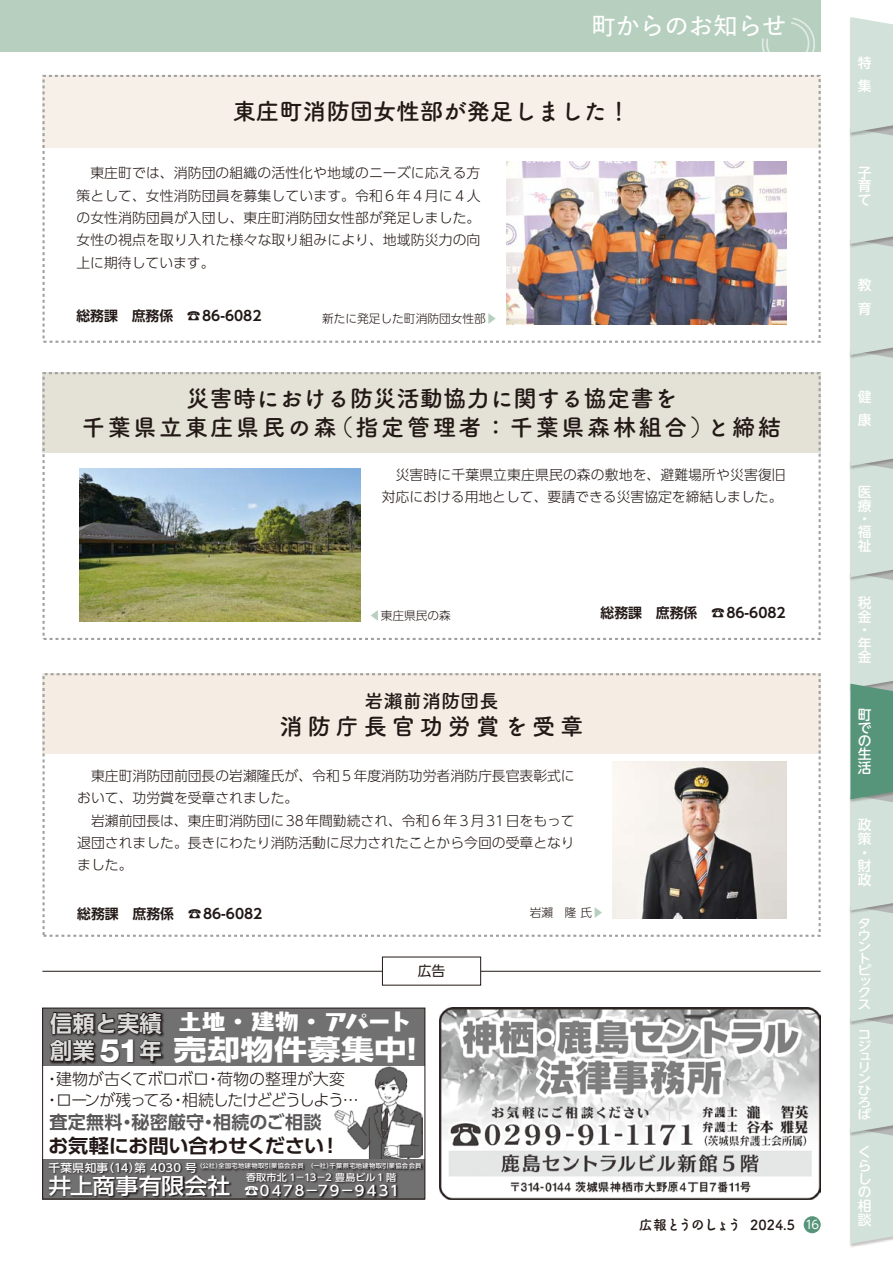
<style>
.page{position:relative;width:893px;height:1263px;background:#fff}
.page>*{position:absolute;margin:0;border:0;box-sizing:border-box;transform-origin:0 0}
.t1{font:800 32.4px "Helvetica Neue";color:#fff}
.t2{font:700 27.6px "UD Shin Go Pr 6 N";letter-spacing:.01em;color:#fff;scale:1.2 1}
.t3{font:600 24.45px "Yu Go Pr 6 N";color:#fff}
.t4{font:23.4px "Tsuku A Rd Gothic Std B";color:#221815}
.t5{font:23.4px "Tsuku A Rd Gothic Std B";letter-spacing:.1em;color:#221815}
.t6{font:23.4px "Tsuku A Rd Gothic Std B";letter-spacing:.2em;color:#221815}
.t7{font:22.35px "Kurokane Std EB";letter-spacing:-.085em;color:#fff;scale:1.1 1}
.t8{font:700 22.35px "UD Shin Go Pr 6 N De";color:#dcdddd}
.t9{font:500 21.75px "UD Shin Go Pr 6 N";letter-spacing:.005em;color:#fff;scale:1.05 1}
.t10{font:700 19.2px "UD Shin Go Pr 6 N De";letter-spacing:-.015em;color:#221815;scale:1.06 1}
.t11{font:19.2px "Tsuku A Rd Gothic Std B";color:#221815}
.t12{font:700 18px "UD Shin Go Pr 6 N De";letter-spacing:.01em;color:#595757}
.t13{font:300 15.9px "UD Shin Go Pr 6 N";letter-spacing:-.095em;color:#221815}
.t14{font:300 15.9px "UD Shin Go Pr 6 N";letter-spacing:-.05em;color:#221815}
.t15{font:300 15.9px "UD Shin Go Pr 6 N";letter-spacing:-.02em;color:#221815}
.t16{font:300 15.9px "UD Shin Go Pr 6 N";color:#221815}
.t17{font:500 14.1px "UD Shin Go Pr 6 N";letter-spacing:-.205em;color:#fff;scale:1.05 1}
.t18{font:300 13.8px/22.4px "UD Shin Go Pr 6 N";color:#221815}
.t19{font:700 13.8px "UD Shin Go Pr 6 N De";color:#221815}
.t20{font:500 13.8px/13.5px "UD Shin M Go Pr 6 N";color:#fff}
.t21{font:600 13.8px "Tsukimi Rounded";letter-spacing:-.115em;color:#221815}
.t22{font:13.8px "Tsuku A Rd Gothic Std B";color:#221815}
.t23{font:13.8px "UD Shin Go Pr 6 N";color:#221815}
.t24{font:500 12.45px/11.4px "UD Shin M Go Pr 6 N";color:#fff;scale:1.11 1}
.t25{font:300 11.7px "UD Shin Go Pr 6 N";color:#221815}
.t26{font:11.7px "UD Shin Go Pr 6 N";color:#fff}
.t27{font:300 11.7px "UD Shin Go Pr 6 N";color:#b6cfbf}
.t28{font:500 11.1px "UD Shin Go Pr 6 N";letter-spacing:.015em;color:#fff;scale:1.05 1}
.t29{font:500 9.6px "UD Shin Go Pr 6 N";letter-spacing:.015em;color:#fff;scale:1.05 1}
.t30{font:500 6px "UD Shin Go Pr 6 N";letter-spacing:.03em;color:#fff;scale:1.05 1}
.s1{color:#b6cfbf}
.s2{font-family:"UD Shin Go Pr 6 N De";font-weight:700;font-size:22.35px;color:#dcdddd}
.s3{font-family:"Tsuku A Rd Gothic Std B";font-weight:400}
</style>
<div class="page">
<div style="left:0;top:0;width:821px;height:51px;background:#b6cfbf"></div>
<svg style="left:760px;top:17px;width:56px;height:35px"></svg>
<div style="left:43px;top:673px;width:778px;height:81px;background:#f5ede4"></div>
<div style="left:43px;top:372px;width:778px;height:81px;background:#e4e1d6"></div>
<div style="left:43px;top:673px;width:778px;height:264px;border:2px dashed #9fa0a0"></div>
<div style="left:43px;top:372px;width:778px;height:268px;border:2px dashed #9fa0a0"></div>
<hr style="left:42px;top:971px;width:779px;height:1px;background:#221815">
<div style="left:382px;top:957px;width:99px;height:28px;background:#fff"></div>
<img style="left:440px;top:1007px;width:381px;height:192px">
<img style="left:335px;top:1067px;width:87px;height:92px">
<div style="left:42px;top:1008px;width:383px;height:57px;background:#727171"></div>
<div style="left:42px;top:1159px;width:383px;height:40px;background:#727171"></div>
<img style="left:48px;top:1013px;width:119px;height:53px">
<svg style="left:49px;top:1011px;width:114px;height:52px"></svg>
<img style="left:98px;top:1031px;width:47px;height:35px">
<img style="left:48px;top:1162px;width:150px;height:11px">
<img style="left:201px;top:1162px;width:222px;height:10px">
<img style="left:244px;top:1170px;width:156px;height:12px">
<img style="left:245px;top:1182px;width:154px;height:15px">
<img style="left:48px;top:1173px;width:184px;height:24px">
<div style="left:42px;top:1008px;width:383px;height:191px;border:1px solid #221815"></div>
<img style="left:612px;top:761px;width:175px;height:158px">
<img style="left:80px;top:468px;width:280px;height:153px">
<div style="left:43px;top:75px;width:778px;height:72px;background:#f6f0e8"></div>
<div style="left:43px;top:75px;width:778px;height:268px;border:2px dashed #9fa0a0"></div>
<img style="left:506px;top:162px;width:281px;height:163px">
<div style="left:804px;top:1216px;width:17px;height:17px;background:#57957b;border-radius:50%"></div>
<div style="left:849px;top:1128px;width:44px;height:119px;background:#221815;opacity:.25"></div>
<div style="left:849px;top:1017px;width:44px;height:119px;background:#f8f8f8"></div>
<div style="left:849px;top:906px;width:44px;height:119px;background:#f8f8f8"></div>
<div style="left:849px;top:795px;width:44px;height:119px;background:#f8f8f8"></div>
<div style="left:849px;top:461px;width:44px;height:120px;background:#f8f8f8"></div>
<div style="left:849px;top:350px;width:44px;height:120px;background:#f8f8f8"></div>
<div style="left:849px;top:239px;width:44px;height:120px;background:#f8f8f8"></div>
<div style="left:849px;top:128px;width:44px;height:119px;background:#f8f8f8"></div>
<div style="left:849px;top:17px;width:44px;height:119px;background:#f8f8f8"></div>
<div style="left:849px;top:684px;width:44px;height:119px;background:#f8f8f8"></div>
<svg style="left:850px;top:17px;width:43px;height:1227px;background:#c6d8cf"></svg>
<h3 class="t3" style="left:591px;top:3px;width:197px">町からのお知らせ</h3>
<h3 class="t4" style="left:233px;top:93px;width:399px">東庄町消防団女性部が発足しました!</h3>
<p class="t18" style="left:76px;top:161px;width:406px;text-align:justify">　東庄町では、消防団の組織の活性化や地域のニーズに応える方策として、女性消防団員を募集しています。令和６年４月に４人の女性消防団員が入団し、東庄町消防団女性部が発足しました。女性の視点を取り入れた様々な取り組みにより、地域防災力の向上に期待しています。</p>
<p class="t19" style="left:76px;top:304px;width:98px">総務課　庶務係</p>
<p class="t19" style="left:187px;top:304px;width:76px">☎86-6082</p>
<p class="t25" style="left:322px;top:309px;width:177px">新たに発足した町消防団女性部<span class="s1">▶</span></p>
<h3 class="t4" style="left:186px;top:380px;width:493px">災害時における防災活動協力に関する協定書を</h3>
<h3 class="t5" style="left:82px;top:409px;width:256px">千葉県立東庄県民の森</h3>
<h3 class="t5" style="left:330px;top:409px;width:385px">（指定管理者：千葉県森林組合）</h3>
<h3 class="t4" style="left:706px;top:409px;width:76px">と締結</h3>
<p class="t18" style="left:382px;top:463px;width:405px">　災害時に千葉県立東庄県民の森の敷地を、避難場所や災害復旧対応における用地として、要請できる災害協定を締結しました。</p>
<p class="t27" style="left:381px;top:625px;width:13px;rotate:-180deg">▶</p>
<p class="t25" style="left:381px;top:606px;width:72px">東庄県民の森</p>
<p class="t19" style="left:601px;top:601px;width:98px">総務課　庶務係</p>
<p class="t19" style="left:711px;top:601px;width:76px">☎86-6082</p>
<h3 class="t11" style="left:365px;top:685px;width:135px">岩瀨前消防団長</h3>
<h3 class="t6" style="left:280px;top:708px;width:306px">消防庁長官功労賞を受章</h3>
<p class="t18" style="left:77px;top:764px;width:499px">　東庄町消防団前団長の岩瀨隆氏が、令和５年度消防功労者消防庁長官表彰式において、功労賞を受章されました。<br>　岩瀨前団長は、東庄町消防団に38年間勤続され、令和６年３月31日をもって退団されました。長きにわたり消防活動に尽力されたことから今回の受章となりました。</p>
<p class="t19" style="left:188px;top:903px;width:76px">☎86-6082</p>
<p class="t19" style="left:77px;top:903px;width:98px">総務課　庶務係</p>
<p class="t25" style="left:530px;top:903px;width:76px">岩瀨　隆氏<span class="s1">▶</span></p>
<p class="t23" style="left:418px;top:960px;width:29px">広告</p>
<h3 class="t7" style="left:178px;top:1004px;width:215px">土地・建物・アパート</h3>
<h2 class="t2" style="left:173px;top:1027px;width:204px">売却物件募集中!</h2>
<p class="t16" style="left:217px;top:1066px;width:129px">荷物の整理が大変</p>
<h3 class="t8" style="left:50px;top:1005px;width:113px">信頼と実績</h3>
<h1 class="t1" style="left:100px;top:1031px;width:64px">51<span class="s2">年</span></h1>
<h3 class="t8" style="left:50px;top:1032px;width:91px">創業　　</h3>
<p class="t15" style="left:56px;top:1066px;width:155px">建物が古くてボロボロ</p>
<p class="t14" style="left:44px;top:1066px;width:17px">・</p>
<p class="t14" style="left:205px;top:1066px;width:17px">・</p>
<p class="t14" style="left:56px;top:1087px;width:119px">ローンが残ってる</p>
<p class="t13" style="left:182px;top:1087px;width:178px">相続したけどどうしよう...</p>
<p class="t14" style="left:44px;top:1087px;width:17px">・</p>
<p class="t14" style="left:170px;top:1087px;width:17px">・</p>
<h3 class="t12" style="left:213px;top:1108px;width:110px">相続のご相談</h3>
<h3 class="t12" style="left:49px;top:1108px;width:75px">査定無料</h3>
<h3 class="t12" style="left:132px;top:1108px;width:74px">秘密厳守</h3>
<h3 class="t12" style="left:118px;top:1108px;width:20px">・</h3>
<h3 class="t12" style="left:200px;top:1108px;width:20px">・</h3>
<h3 class="t10" style="left:48px;top:1130px;width:262px">お気軽にお問い合わせください</h3>
<h3 class="t10" style="left:320px;top:1130px;width:21px">!</h3>
<p class="t28" style="left:49px;top:1158px;width:58px">千葉県知事</p>
<p class="t28" style="left:102px;top:1158px;width:91px">（14 第） 4030 号</p>
<p class="t30" style="left:219px;top:1161px;width:110px">全国宅地建物取引業協会会員　（一社）</p>
<p class="t30" style="left:330px;top:1161px;width:89px">千葉県宅地建物取引業協会会員</p>
<p class="t30" style="left:196px;top:1161px;width:26px">（公社）</p>
<h3 class="t9" style="left:49px;top:1168px;width:175px">井上商事有限会社</h3>
<p class="t29" style="left:246px;top:1169px;width:144px">香取市北 1－13－2 豊島ビル 1 階</p>
<p class="t17" style="left:244px;top:1179px;width:152px">☎０４７８－７９－９４３１</p>
<p class="t21" style="left:639px;top:1215px;width:104px"><span class="s3">広報</span>とうのしょう</p>
<p class="t22" style="left:750px;top:1214px;width:47px">2024.5</p>
<p class="t26" style="left:805px;top:1215px;width:15px">16</p>
<p class="t20" style="left:858px;top:51px;width:15px;line-height:23px">特集</p>
<p class="t20" style="left:858px;top:165px;width:15px;text-align:justify">子育て</p>
<p class="t20" style="left:858px;top:273px;width:15px;line-height:23px">教育</p>
<p class="t20" style="left:858px;top:384px;width:15px;line-height:23px">健康</p>
<p class="t20" style="left:858px;top:484px;width:15px">医療</p>
<p class="t20" style="left:858px;top:511px;width:10px">・</p>
<p class="t20" style="left:858px;top:524px;width:15px">福祉</p>
<p class="t20" style="left:858px;top:595px;width:15px">税金</p>
<p class="t20" style="left:858px;top:622px;width:10px">・</p>
<p class="t20" style="left:858px;top:635px;width:15px">年金</p>
<p class="t20" style="left:858px;top:707px;width:15px;text-align:justify">町での生活</p>
<p class="t20" style="left:858px;top:817px;width:15px">政策</p>
<p class="t20" style="left:858px;top:845px;width:10px">・</p>
<p class="t20" style="left:858px;top:858px;width:15px">財政</p>
<p class="t24" style="left:858px;top:916px;width:14px;line-height:11.9px">タウントピ</p>
<p class="t24" style="left:858px;top:974px;width:13px;text-align:justify">ックス</p>
<p class="t24" style="left:858px;top:1028px;width:14px">コジュリンひろば</p>
<p class="t20" style="left:858px;top:1144px;width:15px">くらしの相談</p>
</div>
